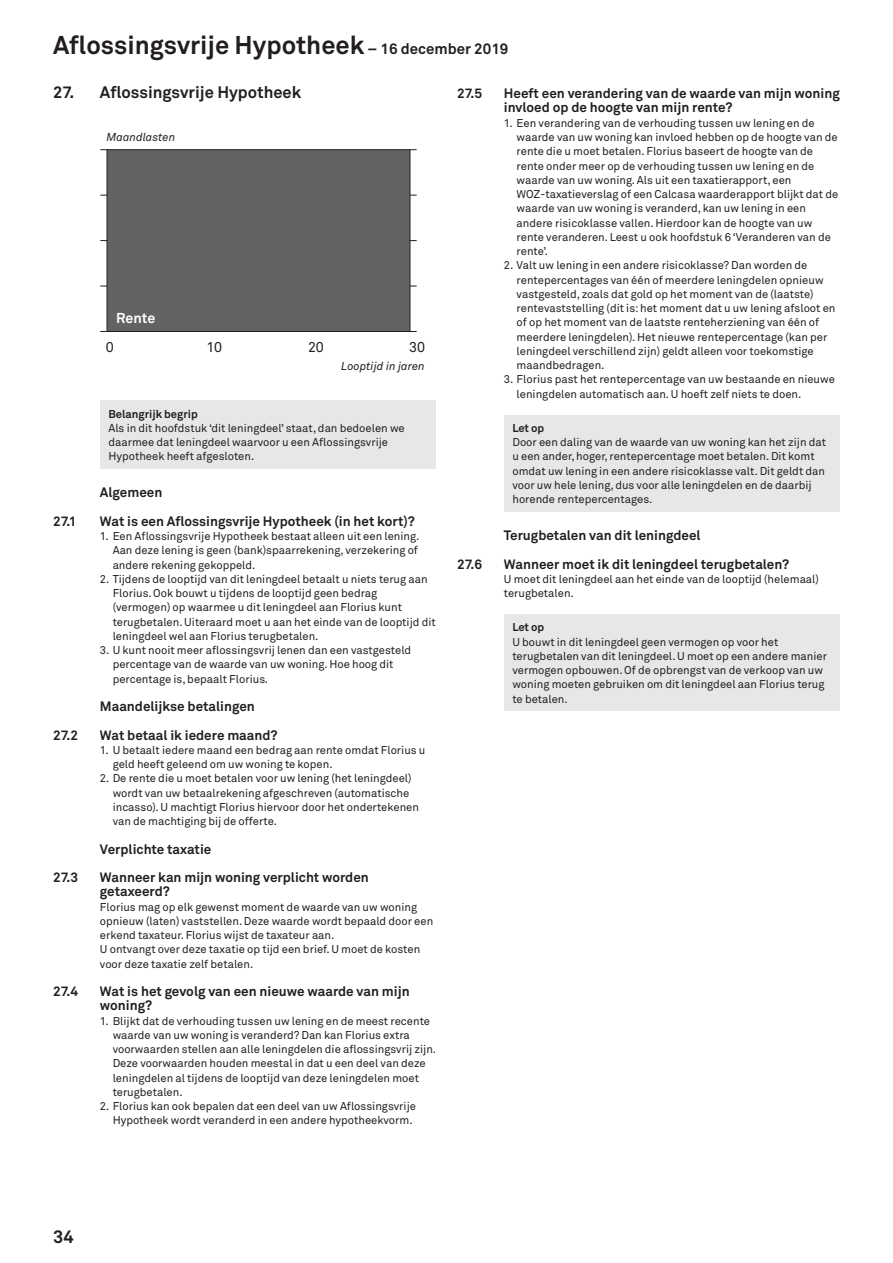
<style>
.page{position:relative;width:893px;height:1263px;background:#fff}
.page>*{position:absolute;margin:0;border:0;box-sizing:border-box;transform-origin:0 0}
.t1{font:700 25.5px "Akkurat";color:#231f20}
.t2{font:700 18px "Akkurat";color:#231f20}
.t3{font:700 16.5px "Akkurat";color:#231f20}
.t4{font:14.25px "Akkurat";color:#231f20}
.t5{font:700 14.25px "Akkurat";color:#fff}
.t6{font:700 13.5px/14.2px "Akkurat";color:#231f20}
.t7{font:italic 11.4px "Akkurat";color:#231f20}
.t8{font:11.25px/14.2px "Akkurat";color:#231f20}
.t9{font:700 11.25px "Akkurat";color:#231f20}
.s1{font-size:15px}
</style>
<div class="page">
<div style="left:107px;top:150px;width:303px;height:181px;background:#636366"></div>
<div style="left:107px;top:149px;width:303px;height:183px;border:1px solid #231f20"></div>
<div style="left:100px;top:400px;width:336px;height:69px;background:#e6e7e9"></div>
<div style="left:504px;top:415px;width:336px;height:96px;background:#e6e7e9"></div>
<div style="left:504px;top:614px;width:336px;height:97px;background:#e6e7e9"></div>
<h1 class="t1" style="left:53px;top:29px;width:457px">Aflossingsvrije Hypotheek <span class="s1">– 16 december 2019</span></h1>
<h3 class="t3" style="left:53px;top:82px;width:250px">27. Aflossingsvrije Hypotheek</h3>
<p class="t7" style="left:107px;top:130px;width:70px">Maandlasten</p>
<p class="t5" style="left:116px;top:309px;width:41px">Rente</p>
<p class="t4" style="left:106px;top:339px;width:9px">0</p>
<p class="t4" style="left:206px;top:339px;width:17px">10</p>
<p class="t4" style="left:308px;top:339px;width:17px">20</p>
<p class="t4" style="left:409px;top:339px;width:17px">30</p>
<p class="t7" style="left:341px;top:359px;width:85px">Looptijd in jaren</p>
<p class="t9" style="left:108px;top:406px;width:91px">Belangrijk begrip</p>
<p class="t8" style="left:108px;top:421px;width:298px">Als in dit hoofdstuk ‘dit leningdeel’ staat, dan bedoelen we daarmee dat leningdeel waarvoor u een Aflossingsvrije<br>Hypotheek heeft afgesloten.</p>
<p class="t6" style="left:100px;top:485px;width:64px">Algemeen</p>
<p class="t6" style="left:53px;top:514px;width:25px">27.1</p>
<p class="t6" style="left:100px;top:514px;width:316px">Wat is een Aflossingsvrije Hypotheek (in het kort)?</p>
<p class="t8" style="left:113px;top:529px;width:308px;text-align:justify;text-indent:-13px">1. Een Aflossingsvrije Hypotheek bestaat alleen uit een lening.<br>Aan deze lening is geen (bank)spaarrekening, verzekering of andere rekening gekoppeld.</p>
<p class="t8" style="left:113px;top:572px;width:325px;text-indent:-13px">2. Tijdens de looptijd van dit leningdeel betaalt u niets terug aan Florius. Ook bouwt u tijdens de looptijd geen bedrag (vermogen) op waarmee u dit leningdeel aan Florius kunt terugbetalen. Uiteraard moet u aan het einde van de looptijd dit leningdeel wel aan Florius terugbetalen.</p>
<p class="t8" style="left:113px;top:643px;width:300px;text-indent:-13px">3. U kunt nooit meer aflossingsvrij lenen dan een vastgesteld percentage van de waarde van uw woning. Hoe hoog dit percentage is, bepaalt Florius.</p>
<p class="t6" style="left:100px;top:699px;width:156px">Maandelijkse betalingen</p>
<p class="t6" style="left:53px;top:728px;width:26px">27.2</p>
<p class="t6" style="left:100px;top:728px;width:179px">Wat betaal ik iedere maand?</p>
<p class="t8" style="left:113px;top:743px;width:314px;text-indent:-13px">1. U betaalt iedere maand een bedrag aan rente omdat Florius u geld heeft geleend om uw woning te kopen.</p>
<p class="t8" style="left:113px;top:771px;width:308px;text-indent:-13px">2. De rente die u moet betalen voor uw lening (het leningdeel) wordt van uw betaalrekening afgeschreven (automatische incasso). U machtigt Florius hiervoor door het ondertekenen van de machtiging bij de offerte.</p>
<p class="t6" style="left:100px;top:842px;width:113px">Verplichte taxatie</p>
<p class="t6" style="left:53px;top:870px;width:26px">27.3</p>
<p class="t6" style="left:100px;top:870px;width:270px">Wanneer kan mijn woning verplicht worden getaxeerd?</p>
<p class="t8" style="left:100px;top:900px;width:335px">Florius mag op elk gewenst moment de waarde van uw woning opnieuw (laten) vaststellen. Deze waarde wordt bepaald door een erkend taxateur. Florius wijst de taxateur aan.<br>U ontvangt over deze taxatie op tijd een brief. U moet de kosten voor deze taxatie zelf betalen.</p>
<p class="t6" style="left:53px;top:984px;width:26px">27.4</p>
<p class="t6" style="left:100px;top:984px;width:311px">Wat is het gevolg van een nieuwe waarde van mijn woning?</p>
<p class="t8" style="left:113px;top:1014px;width:325px;text-indent:-13px">1. Blijkt dat de verhouding tussen uw lening en de meest recente waarde van uw woning is veranderd? Dan kan Florius extra voorwaarden stellen aan alle leningdelen die aflossingsvrij zijn.<br>Deze voorwaarden houden meestal in dat u een deel van deze leningdelen al tijdens de looptijd van deze leningdelen moet terugbetalen.</p>
<p class="t8" style="left:100px;top:1099px;width:318px;text-align:right">2. Florius kan ook bepalen dat een deel van uw Aflossingsvrije<br>Hypotheek wordt veranderd in een andere hypotheekvorm.</p>
<p class="t6" style="left:457px;top:86px;width:26px">27.5</p>
<p class="t6" style="left:504px;top:86px;width:337px">Heeft een verandering van de waarde van mijn woning invloed op de hoogte van mijn rente?</p>
<p class="t8" style="left:517px;top:116px;width:323px;text-indent:-13px">1. Een verandering van de verhouding tussen uw lening en de waarde van uw woning kan invloed hebben op de hoogte van de rente die u moet betalen. Florius baseert de hoogte van de rente onder meer op de verhouding tussen uw lening en de waarde van uw woning. Als uit een taxatierapport, een WOZ-taxatieverslag of een Calcasa waarderapport blijkt dat de waarde van uw woning is veranderd, kan uw lening in een andere risicoklasse vallen. Hierdoor kan de hoogte van uw rente veranderen. Leest u ook hoofdstuk 6 ‘Veranderen van de rente’.</p>
<p class="t8" style="left:517px;top:259px;width:320px;text-indent:-13px">2. Valt uw lening in een andere risicoklasse? Dan worden de rentepercentages van één of meerdere leningdelen opnieuw vastgesteld, zoals dat gold op het moment van de (laatste) rentevaststelling (dit is: het moment dat u uw lening afsloot en of op het moment van de laatste renteherziening van één of meerdere leningdelen). Het nieuwe rentepercentage (kan per leningdeel verschillend zijn) geldt alleen voor toekomstige maandbedragen.</p>
<p class="t8" style="left:517px;top:373px;width:320px;text-indent:-13px">3. Florius past het rentepercentage van uw bestaande en nieuwe leningdelen automatisch aan. U hoeft zelf niets te doen.</p>
<p class="t9" style="left:512px;top:421px;width:33px">Let op</p>
<p class="t8" style="left:512px;top:435px;width:315px">Door een daling van de waarde van uw woning kan het zijn dat u een ander, hoger, rentepercentage moet betalen. Dit komt omdat uw lening in een andere risicoklasse valt. Dit geldt dan voor uw hele lening, dus voor alle leningdelen en de daarbij horende rentepercentages.</p>
<p class="t6" style="left:504px;top:528px;width:198px">Terugbetalen van dit leningdeel</p>
<p class="t6" style="left:457px;top:557px;width:26px">27.6</p>
<p class="t6" style="left:504px;top:557px;width:287px">Wanneer moet ik dit leningdeel terugbetalen?</p>
<p class="t8" style="left:504px;top:572px;width:317px">U moet dit leningdeel aan het einde van de looptijd (helemaal) terugbetalen.</p>
<p class="t9" style="left:512px;top:620px;width:33px">Let op</p>
<p class="t8" style="left:512px;top:635px;width:316px">U bouwt in dit leningdeel geen vermogen op voor het terugbetalen van dit leningdeel. U moet op een andere manier vermogen opbouwen. Of de opbrengst van de verkoop van uw woning moeten gebruiken om dit leningdeel aan Florius terug te betalen.</p>
<h2 class="t2" style="left:53px;top:1225px;width:22px">34</h2>
</div>
